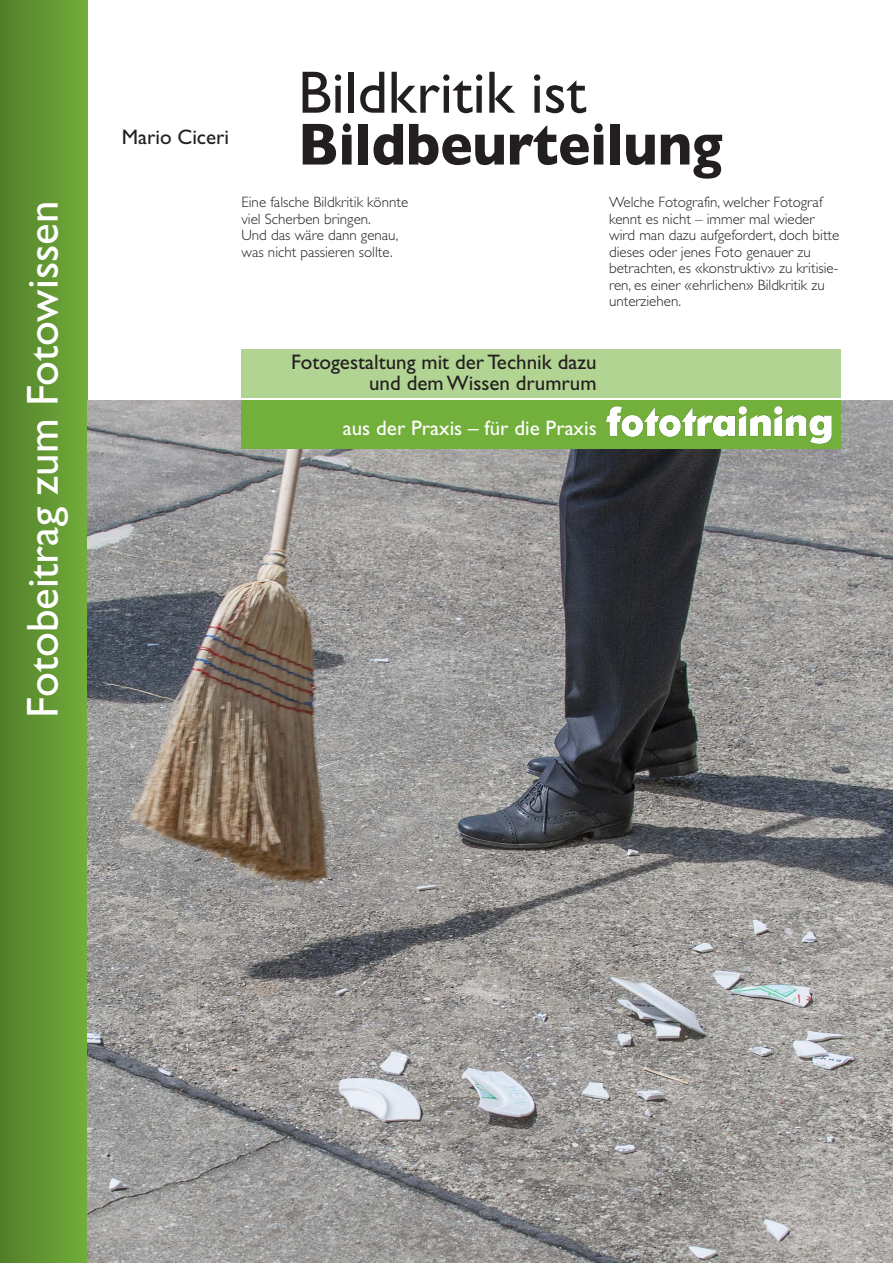
<style>
.page{position:relative;width:893px;height:1263px;background:#fff}
.page>*{position:absolute;margin:0;border:0;box-sizing:border-box;transform-origin:0 0}
.t1{font:700 60px "Gill Sans";color:#231f20;scale:.9 1}
.t2{font:60px "Gill Sans";color:#231f20}
.t3{font:45px "Gill Sans";color:#fff}
.t4{font:21px/21px "Gill Sans";color:#231f20;text-align:right}
.t5{font:21px "Gill Sans";color:#fff}
.t6{font:300 15px/16.5px "Gill Sans";color:#231f20}
</style>
<div class="page">
<img style="left:88px;top:401px;width:805px;height:862px">
<div style="left:242px;top:401px;width:599px;height:48px;background:#73b03b"></div>
<div style="left:242px;top:349px;width:599px;height:48px;background:#b2d493"></div>
<img style="left:606px;top:406px;width:226px;height:38px">
<div style="left:0;top:0;width:88px;height:1263px;background:linear-gradient(to right,#527e2a,#71ad3a)"></div>
<h2 class="t3" style="left:17px;top:717px;width:518px;rotate:-90deg">Fotobeitrag zum Fotowissen</h2>
<h3 class="t4" style="left:122px;top:127px;width:109px">Mario Ciceri</h3>
<h1 class="t2" style="left:298px;top:58px;width:290px">Bildkritik ist</h1>
<h1 class="t1" style="left:298px;top:97px;width:473px">Bildbeurteilung</h1>
<p class="t6" style="left:609px;top:194px;width:232px">Welche Fotografin, welcher Fotograf kennt es nicht – immer mal wieder wird man dazu aufgefordert, doch bitte dieses oder jenes Foto genauer zu betrachten, es «konstruktiv» zu kritisie&shy;ren, es einer «ehrlichen» Bildkritik zu unterziehen.</p>
<p class="t6" style="left:241px;top:194px;width:168px">Eine falsche Bildkritik könnte viel Scherben bringen.<br>Und das wäre dann genau, was nicht passieren sollte.</p>
<h3 class="t4" style="left:291px;top:352px;width:307px">Fotogestaltung mit der Technik dazu und dem Wissen drumrum</h3>
<h3 class="t5" style="left:343px;top:416px;width:255px">aus der Praxis – für die Praxis</h3>
</div>
